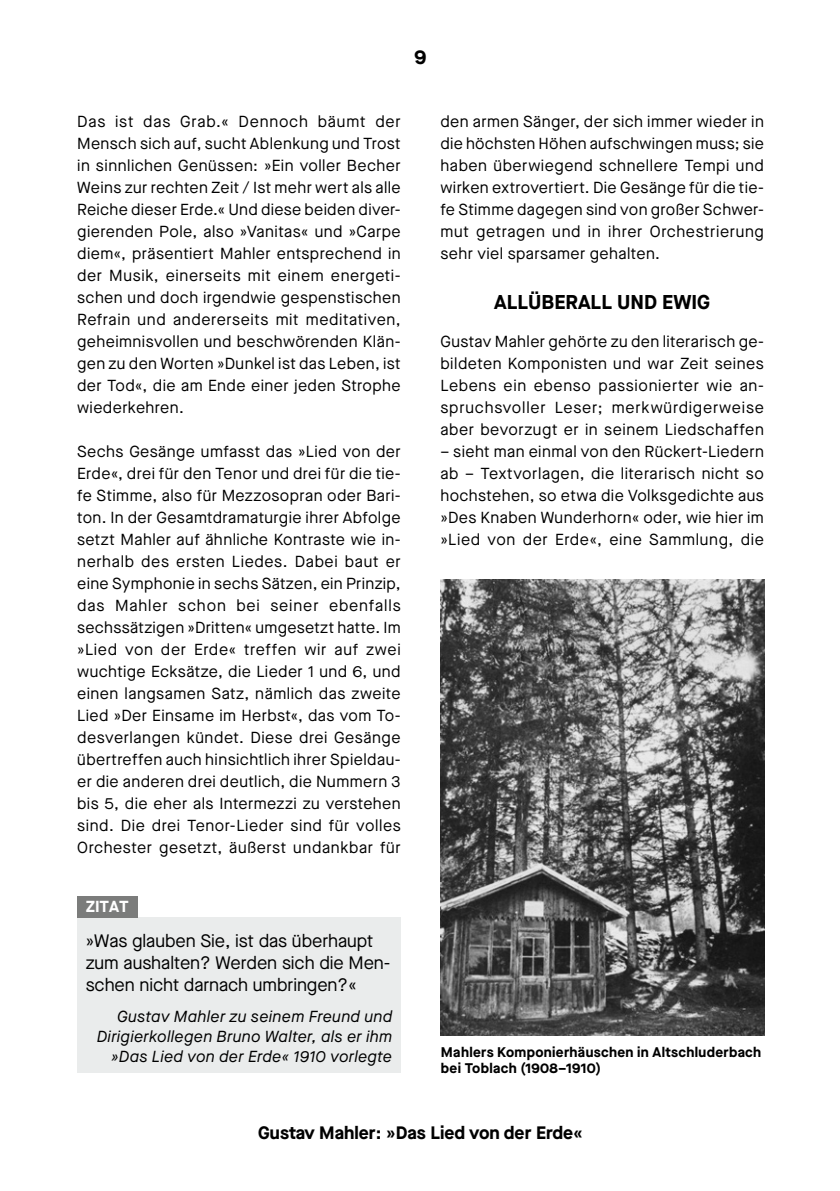
<style>
.page{position:relative;width:840px;height:1191px;background:#fff}
.page>*{position:absolute;margin:0;border:0;box-sizing:border-box;transform-origin:0 0}
.t1{font:700 20px "Maison Neue";color:#000}
.t2{font:18px/22px "Maison Neue";letter-spacing:-.005em;color:#000}
.t3{font:700 18px "Maison Neue";color:#000}
.t4{font:16px/22px "Maison Neue";letter-spacing:.03em;color:#000;text-align:justify}
.t5{font:italic 16px/20px "Maison Neue";letter-spacing:.015em;color:#000;text-align:right}
.t6{font:700 16px "Maison Neue";color:#fff}
.t7{font:700 14px/16px "Maison Neue";letter-spacing:.02em;color:#000}
</style>
<div class="page">
<img style="left:441px;top:580px;width:323px;height:455px">
<div style="left:77px;top:917px;width:323px;height:156px;background:#eaecec"></div>
<div style="left:77px;top:896px;width:61px;height:21px;background:#7b7c7b"></div>
<p class="t1" style="left:414px;top:42px;width:13px">9</p>
<p class="t4" style="left:77px;top:110px;width:325px">Das ist das Grab.« Dennoch bäumt der Mensch sich auf, sucht Ablenkung und Trost in sinnlichen Genüssen: »Ein voller Becher Weins zur rechten Zeit / Ist mehr wert als alle Reiche dieser Erde.« Und diese beiden diver&shy;gierenden Pole, also »Vanitas« und »Carpe diem«, präsentiert Mahler entsprechend in der Musik, einerseits mit einem energeti&shy;schen und doch irgendwie gespenstischen Refrain und andererseits mit meditativen, geheimnisvollen und beschwörenden Klän&shy;gen zu den Worten »Dunkel ist das Leben, ist der Tod«, die am Ende einer jeden Strophe wiederkehren.</p>
<p class="t4" style="left:77px;top:440px;width:325px">Sechs Gesänge umfasst das »Lied von der Erde«, drei für den Tenor und drei für die tie&shy;fe Stimme, also für Mezzosopran oder Bari&shy;ton. In der Gesamtdramaturgie ihrer Abfolge setzt Mahler auf ähnliche Kontraste wie in&shy;nerhalb des ersten Liedes. Dabei baut er eine Symphonie in sechs Sätzen, ein Prinzip, das Mahler schon bei seiner ebenfalls sechssätzigen »Dritten« umgesetzt hatte. Im »Lied von der Erde« treffen wir auf zwei wuchtige Ecksätze, die Lieder 1 und 6, und einen langsamen Satz, nämlich das zweite Lied »Der Einsame im Herbst«, das vom To&shy;desverlangen kündet. Diese drei Gesänge übertreffen auch hinsichtlich ihrer Spieldau&shy;er die anderen drei deutlich, die Nummern 3 bis 5, die eher als Intermezzi zu verstehen sind. Die drei Tenor-Lieder sind für volles Orchester gesetzt, äußerst undankbar für</p>
<p class="t6" style="left:86px;top:895px;width:45px">ZITAT</p>
<p class="t2" style="left:86px;top:929px;width:306px">»Was glauben Sie, ist das überhaupt zum aushalten? Werden sich die Men&shy;schen nicht darnach umbringen?«</p>
<p class="t5" style="left:97px;top:1006px;width:297px">Gustav Mahler zu seinem Freund und<br>Dirigierkollegen Bruno Walter, als er ihm »Das Lied von der Erde« 1910 vorlegte</p>
<p class="t4" style="left:440px;top:110px;width:325px">den armen Sänger, der sich immer wieder in die höchsten Höhen aufschwingen muss; sie haben überwiegend schnellere Tempi und wirken extrovertiert. Die Gesänge für die tie&shy;fe Stimme dagegen sind von großer Schwer&shy;mut getragen und in ihrer Orchestrierung sehr viel sparsamer gehalten.</p>
<p class="t1" style="left:494px;top:288px;width:217px">ALLÜBERALL UND EWIG</p>
<p class="t4" style="left:440px;top:330px;width:325px">Gustav Mahler gehörte zu den literarisch ge&shy;bildeten Komponisten und war Zeit seines Lebens ein ebenso passionierter wie an&shy;spruchsvoller Leser; merkwürdigerweise aber bevorzugt er in seinem Liedschaffen</p>
<p class="t4" style="left:440px;top:440px;width:325px">– sieht man einmal von den Rückert-Liedern ab – Textvorlagen, die literarisch nicht so hochstehen, so etwa die Volksgedichte aus »Des Knaben Wunderhorn« oder, wie hier im »Lied von der Erde«, eine Sammlung, die</p>
<p class="t7" style="left:441px;top:1043px;width:321px">Mahlers Komponierhäuschen in Altschluderbach bei Toblach (1908–1910)</p>
<p class="t3" style="left:258px;top:1120px;width:326px">Gustav Mahler: »Das Lied von der Erde«</p>
</div>
